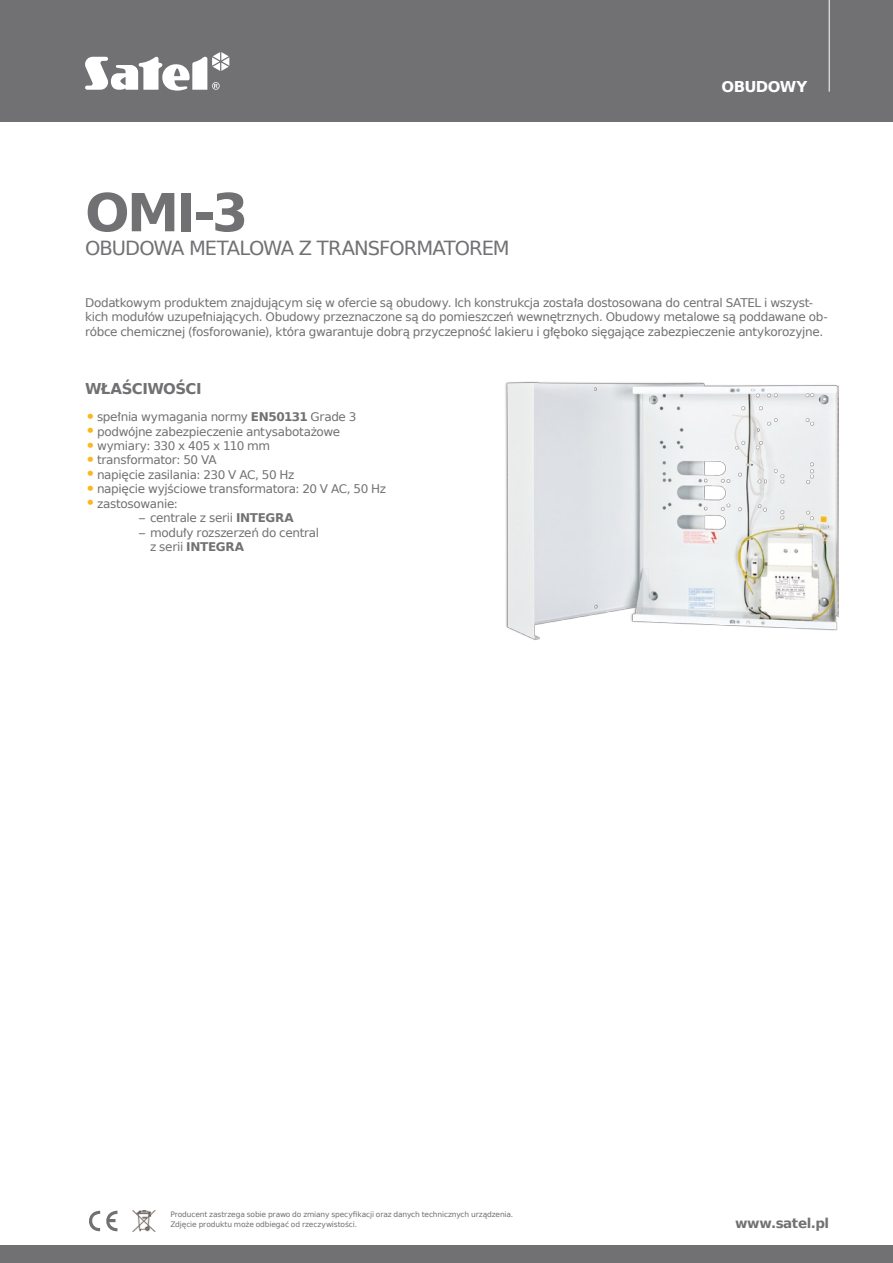
<style>
.page{position:relative;width:893px;height:1263px;background:#fff}
.page>*{position:absolute;margin:0;border:0;box-sizing:border-box;transform-origin:0 0}
.SYMBOL{font:700 52.5px "Prima Sans EU";color:#717073}
.NAZWA_PRODUKTU{font:19.5px "Prima Sans EU";letter-spacing:-.05em;color:#717073}
._02_-_ŚRÓDTYTUŁ{font:700 15px "Prima Sans EU";letter-spacing:-.04em;color:#717073}
.t1{font:700 15px "Prima Sans EU";letter-spacing:-.04em;color:#fff}
.t2{font:700 13.5px "Prima Sans EU";letter-spacing:-.03em;color:#717073}
._01_-_OPIS{font:12px/14.4px "Prima Sans EU";letter-spacing:-.025em;color:#717073}
._03_-_PUNKTORY{font:12px "Prima Sans EU";letter-spacing:-.03em;color:#717073}
._04_-_MYŚLNIKI{font:12px/14.4px "Prima Sans EU";letter-spacing:-.025em;color:#717073}
.t3{font:7.5px/10.5px "Prima Sans EU";letter-spacing:-.015em;color:#717073}
.s1{font-size:18px;color:#fab81c}
.s2{font-weight:700}
</style>
<div class="page">
<div style="left:0;top:0;width:893px;height:121px;background:#717073"></div>
<svg style="left:85px;top:52px;width:144px;height:39px"></svg>
<hr style="left:829px;top:0;width:1px;height:92px;background:#fff">
<img style="left:132px;top:1210px;width:24px;height:22px">
<svg style="left:89px;top:1210px;width:28px;height:22px"></svg>
<div style="left:0;top:1245px;width:893px;height:18px;background:#717073"></div>
<img style="left:505px;top:381px;width:333px;height:259px">
<p class="SYMBOL" style="left:85px;top:176px;width:165px">OMI-3</p>
<p class="NAZWA_PRODUKTU" style="left:85px;top:234px;width:426px">OBUDOWA METALOWA Z TRANSFORMATOREM</p>
<p class="t1" style="left:721px;top:76px;width:87px">OBUDOWY</p>
<p class="_01_-_OPIS" style="left:85px;top:295px;width:744px">Dodatkowym produktem znajdującym się w ofercie są obudowy. Ich konstrukcja została dostosowana do central SATEL i wszyst&shy;kich modułów uzupełniających. Obudowy przeznaczone są do pomieszczeń wewnętrznych. Obudowy metalowe są poddawane ob&shy;róbce chemicznej (fosforowanie), która gwarantuje dobrą przyczepność lakieru i głęboko sięgające zabezpieczenie antykorozyjne.</p>
<p class="_02_-_ŚRÓDTYTUŁ" style="left:85px;top:378px;width:118px">WŁAŚCIWOŚCI</p>
<p class="_03_-_PUNKTORY" style="left:85px;top:409px;width:273px"><span class="s1">•</span>spełnia wymagania normy <span class="s2">EN50131</span> Grade 3</p>
<p class="_03_-_PUNKTORY" style="left:85px;top:423px;width:257px"><span class="s1">•</span>podwójne zabezpieczenie antysabotażowe</p>
<p class="_03_-_PUNKTORY" style="left:85px;top:437px;width:187px"><span class="s1">•</span>wymiary: 330 x 405 x 110 mm</p>
<p class="_03_-_PUNKTORY" style="left:85px;top:452px;width:133px"><span class="s1">•</span>transformator: 50 VA</p>
<p class="_03_-_PUNKTORY" style="left:85px;top:466px;width:211px"><span class="s1">•</span>napięcie zasilania: 230 V AC, 50 Hz</p>
<p class="_03_-_PUNKTORY" style="left:85px;top:481px;width:303px"><span class="s1">•</span>napięcie wyjściowe transformatora: 20 V AC, 50 Hz</p>
<p class="_03_-_PUNKTORY" style="left:85px;top:495px;width:94px"><span class="s1">•</span>zastosowanie:</p>
<p class="_04_-_MYŚLNIKI" style="left:139px;top:510px;width:156px">– centrale z serii <span class="s2">INTEGRA</span></p>
<p class="_04_-_MYŚLNIKI" style="left:150px;top:525px;width:171px;text-indent:-11px">– moduły rozszerzeń do central z serii <span class="s2">INTEGRA</span></p>
<p class="t3" style="left:170px;top:1209px;width:344px">Producent zastrzega sobie prawo do zmiany specyfikacji oraz danych technicznych urządzenia.<br>Zdjęcie produktu może odbiegać od rzeczywistości.</p>
<p class="t2" style="left:735px;top:1213px;width:96px">www.satel.pl</p>
</div>
